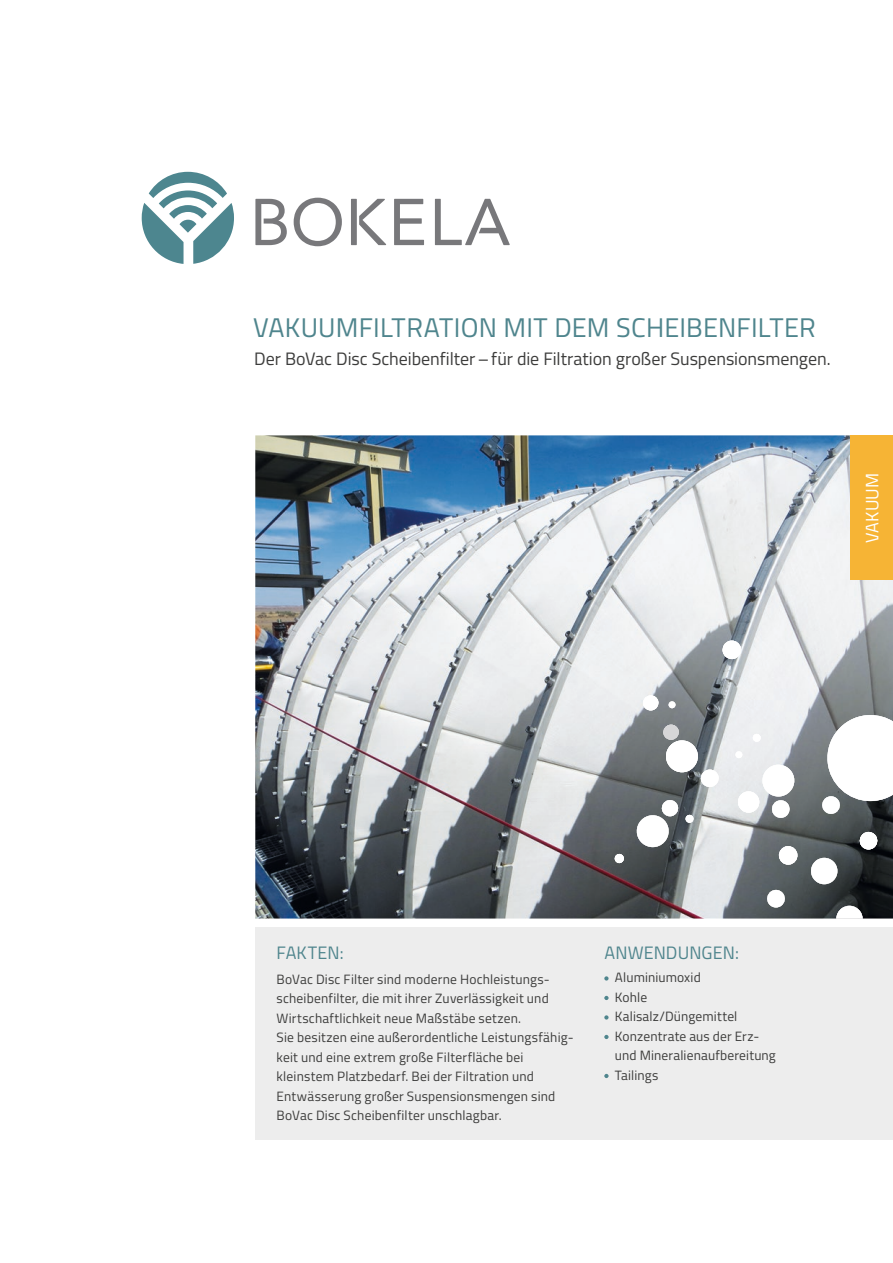
<style>
.page{position:relative;width:893px;height:1263px;background:#fff}
.page>*{position:absolute;margin:0;border:0;box-sizing:border-box;transform-origin:0 0}
.t1{font:27px "Titillium Web";letter-spacing:.005em;color:#4f858d}
.t2{font:18px "Titillium Web";letter-spacing:-.005em;color:#3d3d3c}
.t3{font:18px "Titillium Web";letter-spacing:.005em;color:#4f858d}
.t4{font:18px "Titillium Web";letter-spacing:.005em;color:#fff}
.t5{font:13.5px/19.5px "Titillium Web";letter-spacing:.015em;color:#3d3d3c}
</style>
<div class="page">
<img style="left:255px;top:435px;width:638px;height:483px">
<img style="left:836px;top:906px;width:27px;height:12px">
<img style="left:809px;top:858px;width:30px;height:26px">
<img style="left:858px;top:832px;width:20px;height:17px">
<img style="left:821px;top:796px;width:20px;height:18px">
<img style="left:766px;top:890px;width:20px;height:17px">
<img style="left:771px;top:800px;width:20px;height:18px">
<img style="left:664px;top:740px;width:35px;height:32px">
<img style="left:635px;top:815px;width:35px;height:32px">
<img style="left:661px;top:800px;width:18px;height:16px">
<svg style="left:735px;top:751px;width:8px;height:7px"></svg>
<svg style="left:668px;top:701px;width:8px;height:7px"></svg>
<img style="left:642px;top:695px;width:17px;height:15px">
<img style="left:700px;top:769px;width:19px;height:18px">
<svg style="left:685px;top:815px;width:9px;height:8px"></svg>
<svg style="left:752px;top:734px;width:9px;height:8px"></svg>
<img style="left:761px;top:765px;width:35px;height:31px">
<svg style="left:614px;top:854px;width:10px;height:9px"></svg>
<img style="left:778px;top:846px;width:20px;height:19px">
<img style="left:722px;top:640px;width:20px;height:19px">
<img style="left:737px;top:791px;width:23px;height:22px">
<img style="left:825px;top:715px;width:68px;height:86px">
<img style="left:663px;top:725px;width:16px;height:15px">
<div style="left:255px;top:927px;width:638px;height:213px;background:#ededed"></div>
<svg style="left:604px;top:976px;width:5px;height:4px"></svg>
<svg style="left:604px;top:996px;width:5px;height:4px"></svg>
<svg style="left:604px;top:1015px;width:5px;height:4px"></svg>
<svg style="left:604px;top:1035px;width:5px;height:4px"></svg>
<svg style="left:604px;top:1074px;width:5px;height:4px"></svg>
<div style="left:850px;top:435px;width:43px;height:145px;background:#f6b435"></div>
<svg style="left:142px;top:172px;width:92px;height:92px"></svg>
<svg style="left:294px;top:198px;width:48px;height:48px"></svg>
<svg style="left:394px;top:199px;width:30px;height:46px"></svg>
<svg style="left:255px;top:199px;width:32px;height:46px"></svg>
<div style="left:351px;top:199px;width:6px;height:46px;background:#78787b"></div>
<svg style="left:359px;top:199px;width:27px;height:46px"></svg>
<svg style="left:435px;top:199px;width:75px;height:46px"></svg>
<h1 class="t1" style="left:253px;top:308px;width:564px">VAKUUMFILTRATION MIT DEM SCHEIBENFILTER</h1>
<h2 class="t2" style="left:254px;top:345px;width:578px">Der BoVac Disc Scheibenfilter – für die Filtration großer Suspensionsmengen.</h2>
<h2 class="t4" style="left:859px;top:543px;width:71px;rotate:-90deg">VAKUUM</h2>
<h2 class="t3" style="left:277px;top:940px;width:68px">FAKTEN:</h2>
<h2 class="t3" style="left:604px;top:940px;width:136px">ANWENDUNGEN:</h2>
<p class="t5" style="left:615px;top:967px;width:162px">Aluminiumoxid<br>Kohle<br>Kalisalz/Düngemittel<br>Konzentrate aus der Erz&shy;und Mineralienaufbereitung<br>Tailings</p>
<p class="t5" style="left:277px;top:968px;width:299px">BoVac Disc Filter sind moderne Hochleistungs&shy;scheibenfilter, die mit ihrer Zuverlässigkeit und Wirtschaftlichkeit neue Maßstäbe setzen.<br>Sie besitzen eine außerordentliche Leistungsfähig&shy;keit und eine extrem große Filterfläche bei kleinstem Platzbedarf. Bei der Filtration und Entwässerung großer Suspensionsmengen sind BoVac Disc Scheibenfilter unschlagbar.</p>
</div>
